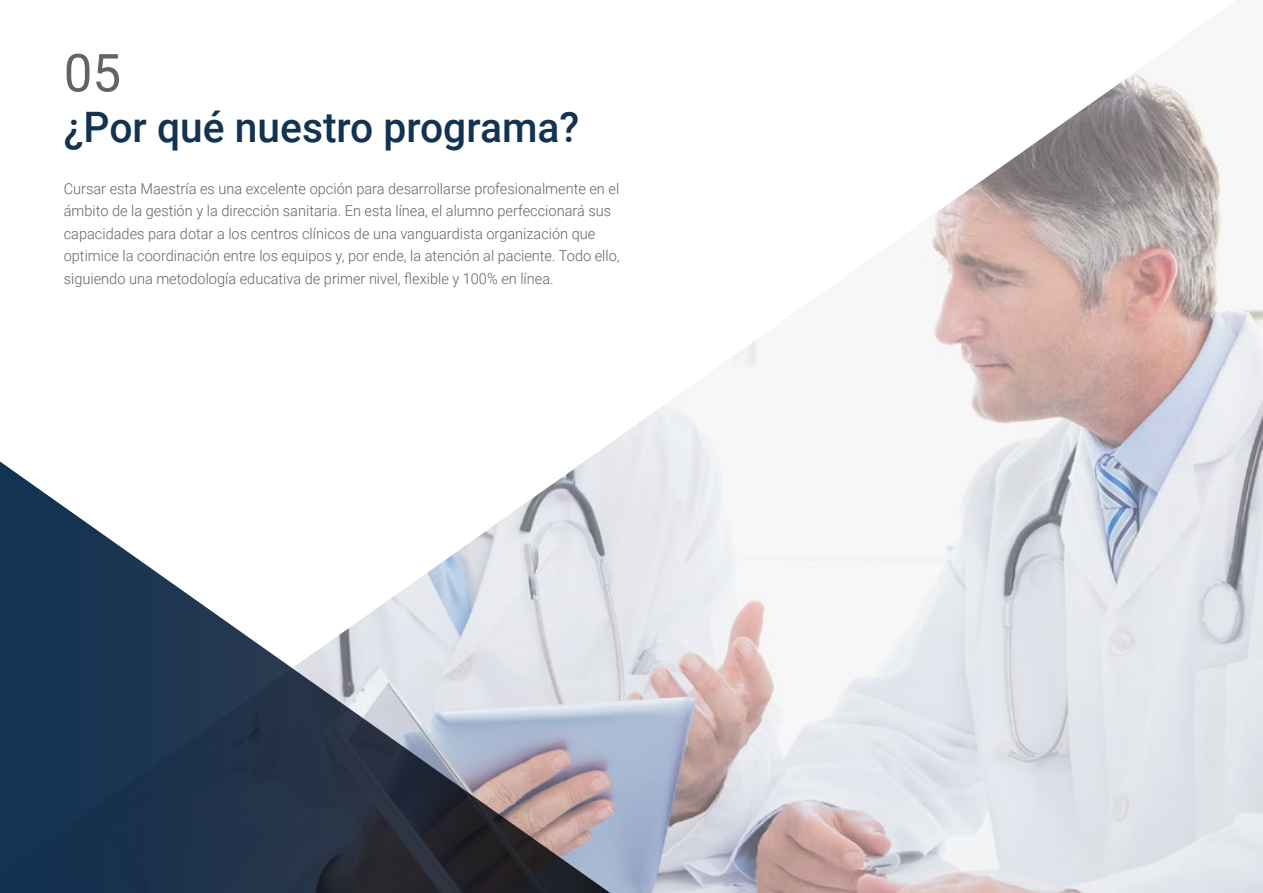
<style>
.page{position:relative;width:1263px;height:893px;background:#fff}
.page>*{position:absolute;margin:0;border:0;box-sizing:border-box;transform-origin:0 0}
.t1{font:52.5px "Roboto";color:#61646a}
.t2{font:500 42px "Roboto";color:#123352}
.t3{font:300 15px/22.5px "Roboto";color:#61646a}
</style>
<div class="page">
<img style="left:607px;top:0;width:656px;height:893px">
<svg style="left:0;top:446px;width:640px;height:447px"></svg>
<h1 class="t1" style="left:64px;top:36px;width:59px">05</h1>
<h2 class="t2" style="left:64px;top:98px;width:517px">¿Por qué nuestro programa?</h2>
<p class="t3" style="left:64px;top:177px;width:557px">Cursar esta Maestría es una excelente opción para desarrollarse profesionalmente en el ámbito de la gestión y la dirección sanitaria. En esta línea, el alumno perfeccionará sus capacidades para dotar a los centros clínicos de una vanguardista organización que optimice la coordinación entre los equipos y, por ende, la atención al paciente. Todo ello, siguiendo una metodología educativa de primer nivel, flexible y 100% en línea.</p>
</div>
